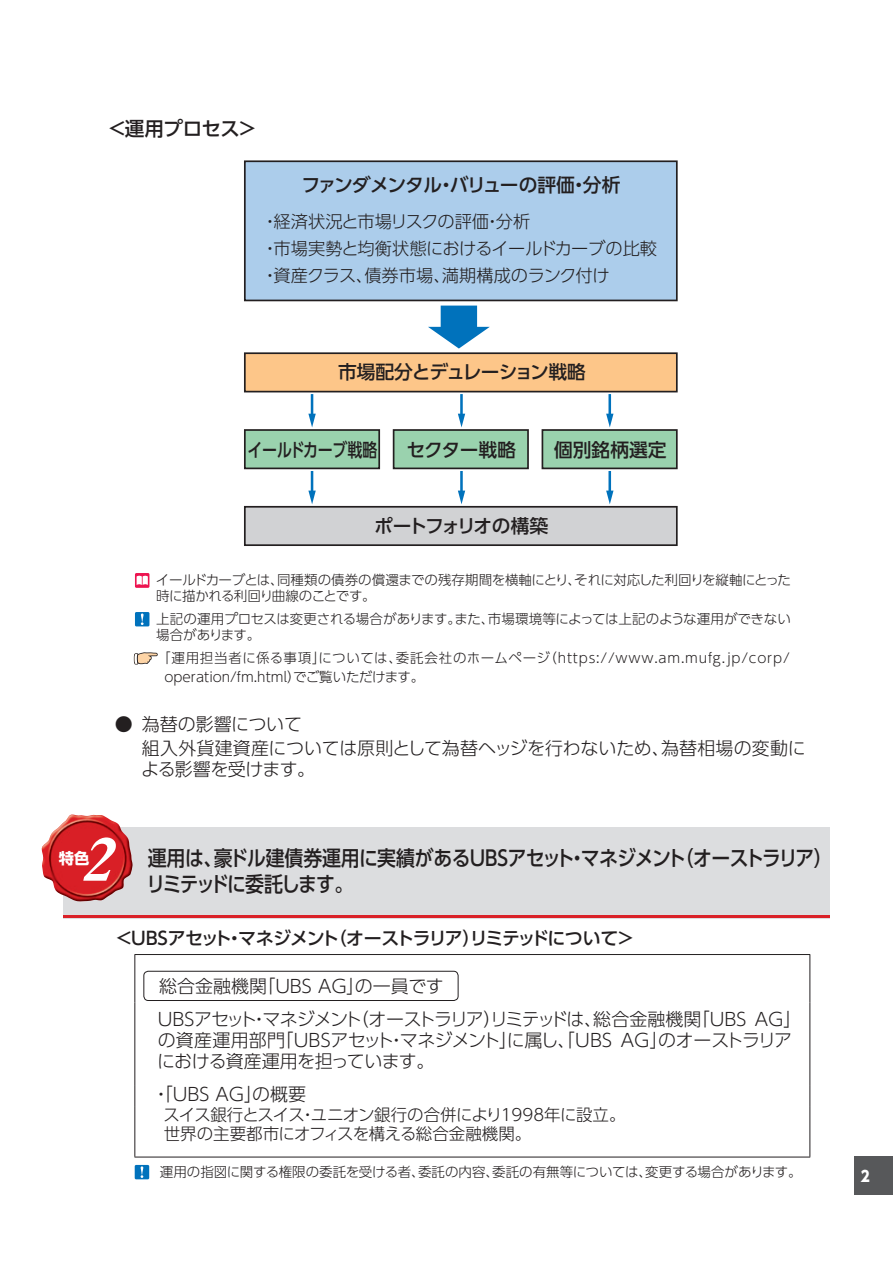
<style>
.page{position:relative;width:893px;height:1263px;background:#fff}
.page>*{position:absolute;margin:0;border:0;box-sizing:border-box;transform-origin:0 0}
.t1{font:italic 58.5px "Midashi Min Pr 5 MA31";color:#fff;scale:1.04 1}
.t2{font:500 21px/25.5px "UD Shin Go Pro";letter-spacing:-.06em;color:#231f20;scale:.9 1}
.t3{font:500 19.5px "UD Shin Go Pro";letter-spacing:-.015em;color:#231f20}
.t4{font:500 18.75px "UD Shin Go Pro";letter-spacing:-.03em;color:#231f20}
.t5{font:500 18.75px "UD Shin Go Pro";letter-spacing:-.05em;color:#231f20}
.t6{font:500 18.75px "UD Shin Go Pro";letter-spacing:-.105em;color:#231f20}
.t7{font:500 18.75px "UD Shin Go Pro";letter-spacing:-.03em;color:#231f20;scale:.8 1}
.t8{font:300 18px/21px "UD Shin Go Pro";letter-spacing:-.03em;color:#231f20}
.t9{font:300 18px/33px "UD Shin Go Pro";letter-spacing:-.09em;color:#231f20}
.t10{font:300 18px/24px "UD Shin Go Pro";letter-spacing:-.005em;color:#231f20}
.t11{font:500 18px "UD Shin Go Pro";letter-spacing:-.09em;color:#231f20}
.t12{font:300 17.25px/27px "UD Shin Go Pro";letter-spacing:-.02em;color:#231f20}
.t13{font:300 16.5px/19.5px "UD Shin Go Pro";letter-spacing:-.03em;color:#231f20}
.t14{font:700 15.3px "UD Shin Go Pro";color:#fff}
.t15{font:800 15px "UD Shin Go Pro";color:#fff;scale:.9 1}
.t16{font:300 13.5px/16.5px "UD Shin Go Pro";color:#231f20}
.t17{font:300 13.5px/19.5px "UD Shin Go Pro";letter-spacing:.02em;color:#231f20}
.t18{font:300 13.5px/16.5px "UD Shin Go Pro";letter-spacing:-.03em;color:#231f20}
</style>
<div class="page">
<div style="left:855px;top:1157px;width:38px;height:38px;background:#57585a"></div>
<div style="left:245px;top:161px;width:432px;height:139px;background:#accdeb"></div>
<div style="left:244px;top:160px;width:434px;height:141px;border:2px solid #231f20"></div>
<div style="left:245px;top:353px;width:432px;height:39px;background:#fdc689"></div>
<div style="left:244px;top:352px;width:434px;height:40px;border:2px solid #231f20"></div>
<div style="left:245px;top:430px;width:134px;height:38px;background:#9ad2ae"></div>
<div style="left:244px;top:429px;width:136px;height:40px;border:2px solid #231f20"></div>
<div style="left:394px;top:430px;width:134px;height:38px;background:#9ad2ae"></div>
<div style="left:393px;top:429px;width:136px;height:40px;border:2px solid #231f20"></div>
<div style="left:542px;top:430px;width:135px;height:38px;background:#9ad2ae"></div>
<div style="left:542px;top:429px;width:136px;height:40px;border:2px solid #231f20"></div>
<div style="left:245px;top:507px;width:432px;height:38px;background:#d1d2d4"></div>
<div style="left:244px;top:506px;width:434px;height:40px;border:2px solid #231f20"></div>
<svg style="left:428px;top:306px;width:62px;height:43px"></svg>
<hr style="left:311px;top:394px;width:2px;height:22px;background:#0072bc">
<svg style="left:308px;top:414px;width:8px;height:13px"></svg>
<hr style="left:460px;top:394px;width:3px;height:22px;background:#0072bc">
<svg style="left:458px;top:414px;width:7px;height:13px"></svg>
<hr style="left:608px;top:394px;width:3px;height:22px;background:#0072bc">
<svg style="left:606px;top:414px;width:7px;height:13px"></svg>
<hr style="left:311px;top:471px;width:2px;height:22px;background:#0072bc">
<svg style="left:308px;top:491px;width:8px;height:13px"></svg>
<hr style="left:460px;top:471px;width:3px;height:22px;background:#0072bc">
<svg style="left:458px;top:491px;width:7px;height:13px"></svg>
<hr style="left:608px;top:471px;width:3px;height:22px;background:#0072bc">
<svg style="left:606px;top:491px;width:7px;height:13px"></svg>
<svg style="left:135px;top:573px;width:14px;height:15px"></svg>
<svg style="left:137px;top:576px;width:11px;height:9px"></svg>
<div style="left:135px;top:612px;width:14px;height:14px;background:#0072bc"></div>
<svg style="left:141px;top:613px;width:3px;height:12px"></svg>
<svg style="left:133px;top:652px;width:25px;height:13px"></svg>
<div style="left:63px;top:827px;width:766px;height:91px;background:#dcdddf"></div>
<hr style="left:63px;top:915px;width:766px;height:3px;background:#da2128">
<img style="left:41px;top:814px;width:92px;height:88px">
<hr style="left:134px;top:954px;width:676px;height:1px;background:#231f20">
<hr style="left:134px;top:955px;width:1px;height:47px;background:#231f20">
<hr style="left:809px;top:955px;width:1px;height:47px;background:#231f20">
<hr style="left:134px;top:1002px;width:1px;height:83px;background:#231f20">
<hr style="left:809px;top:1002px;width:1px;height:83px;background:#231f20">
<svg style="left:134px;top:1085px;width:1px;height:21px"></svg>
<svg style="left:809px;top:1085px;width:1px;height:21px"></svg>
<hr style="left:134px;top:1106px;width:1px;height:51px;background:#231f20">
<hr style="left:809px;top:1106px;width:1px;height:51px;background:#231f20">
<hr style="left:134px;top:1157px;width:676px;height:1px;background:#231f20">
<div style="left:135px;top:1165px;width:14px;height:14px;background:#0072bc"></div>
<svg style="left:141px;top:1166px;width:2px;height:12px"></svg>
<div style="left:143px;top:971px;width:315px;height:30px;border:1px solid #231f20;border-radius:4px"></div>
<h3 class="t3" style="left:107px;top:112px;width:152px">＜運用プロセス＞</h3>
<h3 class="t5" style="left:302px;top:169px;width:320px">ファンダメンタル・バリューの評価・分析</h3>
<p class="t12" style="left:262px;top:207px;width:397px">・経済状況と市場リスクの評価・分析<br>・市場実勢と均衡状態におけるイールドカーブの比較・資産クラス、債券市場、満期構成のランク付け</p>
<h3 class="t4" style="left:338px;top:357px;width:249px">市場配分とデュレーション戦略</h3>
<h3 class="t7" style="left:247px;top:435px;width:164px">イールドカーブ戦略</h3>
<h3 class="t4" style="left:407px;top:435px;width:111px">セクター戦略</h3>
<h3 class="t4" style="left:554px;top:435px;width:114px">個別銘柄選定</h3>
<h3 class="t6" style="left:374px;top:511px;width:176px">ポートフォリオの構築</h3>
<p class="t18" style="left:156px;top:571px;width:637px">イールドカーブとは、同種類の債券の償還までの残存期間を横軸にとり、それに対応した利回りを縦軸にとった時に描かれる利回り曲線のことです。</p>
<p class="t16" style="left:156px;top:610px;width:636px">上記の運用プロセスは変更される場合があります。また、市場環境等によっては上記のような運用ができない場合があります。</p>
<p class="t17" style="left:164px;top:647px;width:627px;text-indent:-7px">「運用担当者に係る事項」については、委託会社のホームページ（https://www.am.mufg.jp/corp/ operation/fm.html）でご覧いただけます。</p>
<h3 class="t10" style="left:142px;top:712px;width:665px;text-indent:-27px">● 為替の影響について<br>組入外貨建資産については原則として為替ヘッジを行わないため、為替相場の変動に</h3>
<h3 class="t8" style="left:141px;top:758px;width:176px">よる影響を受けます。</h3>
<h1 class="t1" style="left:80px;top:814px;width:49px">2</h1>
<h2 class="t2" style="left:146px;top:845px;width:764px">運用は、豪ドル建債券運用に実績があるＵＢＳアセット・マネジメント（オーストラリア）リミテッドに委託します。</h2>
<h3 class="t11" style="left:115px;top:923px;width:521px">＜ＵＢＳアセット・マネジメント（オーストラリア）リミテッドについて＞</h3>
<h3 class="t9" style="left:156px;top:969px;width:647px">総合金融機関「ＵＢＳ ＡＧ」の一員です<br>ＵＢＳアセット・マネジメント（オーストラリア）リミテッドは、総合金融機関「ＵＢＳ ＡＧ」</h3>
<h3 class="t8" style="left:157px;top:1029px;width:636px">の資産運用部門「ＵＢＳアセット・マネジメント」に属し、「ＵＢＳ ＡＧ」のオーストラリアにおける資産運用を担っています。</h3>
<h3 class="t8" style="left:152px;top:1083px;width:155px">・「ＵＢＳ ＡＧ」の概要</h3>
<p class="t13" style="left:163px;top:1104px;width:464px">スイス銀行とスイス・ユニオン銀行の合併により1998年に設立。世界の主要都市にオフィスを構える総合金融機関。</p>
<p class="t16" style="left:160px;top:1163px;width:643px">運用の指図に関する権限の委託を受ける者、委託の内容、委託の有無等については、変更する場合があります。</p>
<p class="t14" style="left:59px;top:846px;width:32px">特色</p>
<p class="t15" style="left:861px;top:1163px;width:11px">2</p>
</div>
